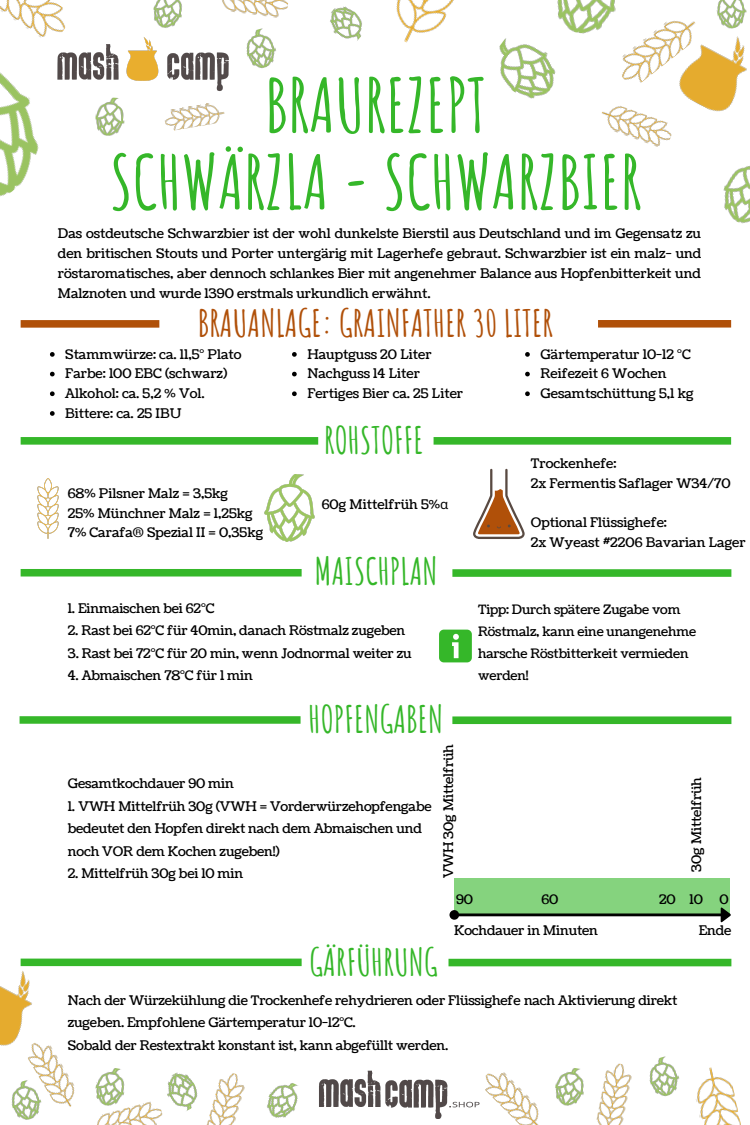
<style>
.page{position:relative;width:750px;height:1125px;background:#fff}
.page>*{position:absolute;margin:0;border:0;box-sizing:border-box;transform-origin:0 0}
.t1{font:700 73.75px "Amatic SC";color:#35b729}
.t2{font:700 36.88px "Amatic SC";color:#35b729}
.t3{font:700 36.88px "Amatic SC";color:#b05009}
.t4{font:13.25px/22.5px "Coustard";letter-spacing:-.01em;color:#000}
.t5{font:13px/22px "Coustard";letter-spacing:-.01em;color:#000}
.s1{font-family:"Noto Sans"}
</style>
<div class="page">
<svg style="left:21px;top:437px;width:297px;height:8px;background:#3fba33"></svg>
<svg style="left:434px;top:437px;width:297px;height:8px;background:#3fba33"></svg>
<svg style="left:21px;top:569px;width:281px;height:8px;background:#41bb36"></svg>
<svg style="left:452px;top:569px;width:279px;height:8px;background:#3fba33"></svg>
<svg style="left:21px;top:320px;width:138px;height:8px"></svg>
<svg style="left:598px;top:320px;width:133px;height:8px"></svg>
<img style="left:264px;top:475px;width:51px;height:66px">
<svg style="left:94px;top:959px;width:208px;height:7px"></svg>
<div style="left:449px;top:959px;width:282px;height:7px;background:#35b729"></div>
<svg style="left:20px;top:716px;width:281px;height:8px;background:#40bb35"></svg>
<svg style="left:452px;top:716px;width:279px;height:8px;background:#40bb35"></svg>
<img style="left:499px;top:38px;width:57px;height:61px">
<img style="left:0;top:0;width:63px;height:14px">
<img style="left:681px;top:36px;width:66px;height:76px">
<img style="left:246px;top:28px;width:30px;height:41px">
<img style="left:549px;top:0;width:67px;height:39px">
<img style="left:0;top:14px;width:66px;height:183px">
<img style="left:612px;top:8px;width:92px;height:82px">
<img style="left:396px;top:0;width:58px;height:43px">
<img style="left:165px;top:103px;width:60px;height:28px">
<img style="left:601px;top:106px;width:71px;height:41px">
<img style="left:723px;top:165px;width:27px;height:59px">
<img style="left:95px;top:99px;width:30px;height:37px">
<img style="left:153px;top:0;width:29px;height:28px">
<img style="left:716px;top:0;width:31px;height:29px">
<img style="left:222px;top:0;width:66px;height:18px">
<img style="left:330px;top:6px;width:32px;height:35px">
<img style="left:11px;top:1086px;width:27px;height:34px">
<img style="left:97px;top:1101px;width:65px;height:24px">
<img style="left:319px;top:1071px;width:159px;height:48px">
<img style="left:478px;top:1072px;width:61px;height:53px">
<img style="left:696px;top:1067px;width:45px;height:58px">
<img style="left:267px;top:1083px;width:31px;height:35px">
<img style="left:555px;top:1068px;width:29px;height:38px">
<img style="left:649px;top:1056px;width:31px;height:41px">
<img style="left:23px;top:1086px;width:52px;height:27px">
<img style="left:95px;top:1068px;width:33px;height:40px">
<img style="left:160px;top:1072px;width:38px;height:43px">
<img style="left:596px;top:1063px;width:36px;height:62px">
<img style="left:206px;top:1073px;width:39px;height:52px">
<img style="left:37px;top:479px;width:22px;height:60px">
<img style="left:48px;top:29px;width:181px;height:70px">
<img style="left:0;top:958px;width:94px;height:128px">
<svg style="left:473px;top:469px;width:52px;height:70px"></svg>
<svg style="left:292px;top:352px;width:5px;height:5px"></svg>
<svg style="left:292px;top:372px;width:5px;height:4px"></svg>
<svg style="left:292px;top:391px;width:5px;height:5px"></svg>
<svg style="left:525px;top:352px;width:5px;height:5px"></svg>
<svg style="left:525px;top:372px;width:5px;height:4px"></svg>
<svg style="left:525px;top:391px;width:5px;height:5px"></svg>
<svg style="left:50px;top:352px;width:5px;height:5px"></svg>
<svg style="left:50px;top:372px;width:5px;height:4px"></svg>
<svg style="left:50px;top:391px;width:5px;height:5px"></svg>
<svg style="left:50px;top:411px;width:5px;height:5px"></svg>
<svg style="left:439px;top:630px;width:33px;height:32px"></svg>
<div style="left:454px;top:878px;width:276px;height:38px;background:#85d37e"></div>
<svg style="left:449px;top:907px;width:282px;height:16px"></svg>
<p class="t1" style="left:265px;top:58px;width:223px">BRAUREZEPT</p>
<p class="t1" style="left:110px;top:135px;width:533px">SCHWÄRZLA - SCHWARZBIER</p>
<p class="t4" style="left:58px;top:224px;width:645px;line-height:19.8px;text-align:justify">Das ostdeutsche Schwarzbier ist der wohl dunkelste Bierstil aus Deutschland und im Gegensatz zu den britischen Stouts und Porter untergärig mit Lagerhefe gebraut. Schwarzbier ist ein malz- und röstaromatisches, aber dennoch schlankes Bier mit angenehmer Balance aus Hopfenbitterkeit und Malznoten und wurde 1390 erstmals urkundlich erwähnt.</p>
<p class="t3" style="left:198px;top:300px;width:357px">BRAUANLAGE: GRAINFATHER 30 LITER</p>
<p class="t4" style="left:65px;top:343px;width:178px">Stammwürze: ca. 11,5° Plato</p>
<p class="t4" style="left:65px;top:363px;width:164px">Farbe: 100 EBC (schwarz)</p>
<p class="t4" style="left:65px;top:382px;width:141px">Alkohol: ca. 5,2 % Vol.</p>
<p class="t4" style="left:65px;top:402px;width:118px">Bittere: ca. 25 IBU</p>
<p class="t4" style="left:68px;top:482px;width:162px">68% Pilsner Malz = 3,5kg</p>
<p class="t4" style="left:68px;top:502px;width:186px">25% Münchner Malz = 1,25kg</p>
<p class="t4" style="left:68px;top:522px;width:197px">7% Carafa® Spezial II = 0,35kg</p>
<p class="t4" style="left:307px;top:343px;width:126px">Hauptguss 20 Liter</p>
<p class="t4" style="left:307px;top:363px;width:114px">Nachguss 14 Liter</p>
<p class="t4" style="left:307px;top:382px;width:157px">Fertiges Bier ca. 25 Liter</p>
<p class="t2" style="left:324px;top:416px;width:101px">ROHSTOFFE</p>
<p class="t4" style="left:322px;top:494px;width:128px">60g Mittelfrüh 5%<span class="s1">α</span></p>
<p class="t2" style="left:315px;top:548px;width:124px">MAISCHPLAN</p>
<p class="t4" style="left:68px;top:597px;width:148px">1. Einmaischen bei 62°C</p>
<p class="t4" style="left:68px;top:620px;width:339px">2. Rast bei 62°C für 40min, danach Röstmalz zugeben</p>
<p class="t4" style="left:68px;top:642px;width:345px">3. Rast bei 72°C für 20 min, wenn Jodnormal weiter zu</p>
<p class="t4" style="left:68px;top:665px;width:187px">4. Abmaischen 78°C für 1 min</p>
<p class="t2" style="left:309px;top:696px;width:136px">HOPFENGABEN</p>
<p class="t4" style="left:68px;top:773px;width:168px">Gesamtkochdauer 90 min</p>
<p class="t4" style="left:68px;top:795px;width:365px">1. VWH Mittelfrüh 30g (VWH = Vorderwürzehopfengabe bedeutet den Hopfen direkt nach dem Abmaischen und noch VOR dem Kochen zugeben!)</p>
<p class="t4" style="left:68px;top:863px;width:177px">2. Mittelfrüh 30g bei 10 min</p>
<p class="t4" style="left:438px;top:878px;width:136px;rotate:-90deg">VWH 30g Mittelfrüh</p>
<p class="t4" style="left:540px;top:343px;width:152px">Gärtemperatur 10-12 °C</p>
<p class="t4" style="left:540px;top:363px;width:127px">Reifezeit 6 Wochen</p>
<p class="t4" style="left:540px;top:382px;width:155px">Gesamtschüttung 5,1 kg</p>
<p class="t4" style="left:531px;top:452px;width:87px">Trockenhefe:</p>
<p class="t4" style="left:531px;top:472px;width:201px">2x Fermentis Saflager W34/70</p>
<p class="t4" style="left:531px;top:511px;width:138px">Optional Flüssighefe:</p>
<p class="t4" style="left:531px;top:531px;width:216px">2x Wyeast #2206 Bavarian Lager</p>
<p class="t5" style="left:478px;top:599px;width:220px">Tipp: Durch spätere Zugabe vom<br>Röstmalz, kann eine unangenehme harsche Röstbitterkeit vermieden werden!</p>
<p class="t4" style="left:686px;top:872px;width:96px;rotate:-90deg">30g Mittelfrüh</p>
<p class="t2" style="left:310px;top:938px;width:130px">GÄRFÜHRUNG</p>
<p class="t4" style="left:541px;top:889px;width:18px">60</p>
<p class="t4" style="left:659px;top:889px;width:18px">20</p>
<p class="t4" style="left:454px;top:920px;width:145px">Kochdauer in Minuten</p>
<p class="t4" style="left:699px;top:920px;width:34px">Ende</p>
<p class="t4" style="left:456px;top:889px;width:18px">90</p>
<p class="t4" style="left:690px;top:889px;width:15px">10</p>
<p class="t4" style="left:720px;top:889px;width:11px">0</p>
<p class="t4" style="left:68px;top:989px;width:611px">Nach der Würzekühlung die Trockenhefe rehydrieren oder Flüssighefe nach Aktivierung direkt zugeben. Empfohlene Gärtemperatur 10-12°C.</p>
<p class="t4" style="left:68px;top:1034px;width:382px">Sobald der Restextrakt konstant ist, kann abgefüllt werden.</p>
</div>
